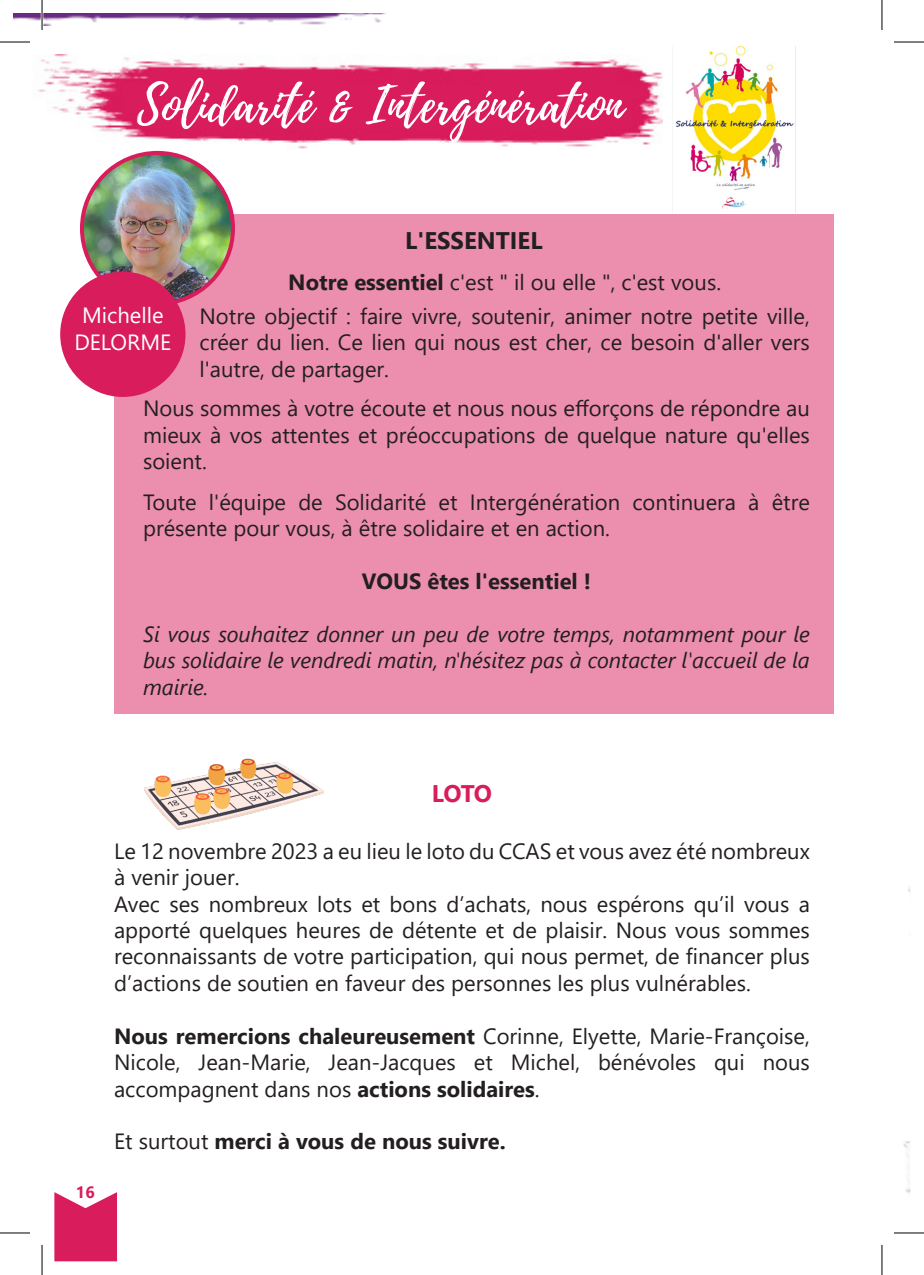
<style>
.page{position:relative;width:924px;height:1275px;background:#fff}
.page>*{position:absolute;margin:0;border:0;box-sizing:border-box;transform-origin:0 0}
.t1{font:50px "Playlist Script";color:#fff}
.t2{font:700 24px "Segoe UI";color:#231f20}
.t3{font:700 24px "Segoe UI";color:#d91c5c}
.t4{font:22px/26.4px "Segoe UI";color:#231f20;text-align:justify}
.t5{font:italic 22px/26.4px "Segoe UI";color:#231f20;text-align:justify}
.t6{font:700 22px "Segoe UI";color:#231f20}
.t7{font:22px/26.4px "Segoe UI";color:#fff;text-align:center}
.t8{font:700 16.4px "Segoe UI";color:#d91c5c}
.s1{font-weight:700}
.s2{font-weight:400}
</style>
<div class="page">
<img style="left:14px;top:14px;width:371px;height:11px">
<div style="left:114px;top:214px;width:719px;height:499px;background:#ec8ead"></div>
<svg style="left:54px;top:1192px;width:63px;height:69px;background:#dd3870"></svg>
<img style="left:37px;top:54px;width:624px;height:95px">
<img style="left:82px;top:153px;width:151px;height:151px;border-radius:75px">
<div style="left:80px;top:151px;width:155px;height:155px;border:4px solid #d91c5c;border-radius:50%"></div>
<div style="left:63px;top:274px;width:120px;height:120px;background:#d91c5c;border-radius:50%"></div>
<div style="left:60px;top:272px;width:125px;height:125px;border:5px solid #d91c5c;border-radius:50%"></div>
<img style="left:676px;top:46px;width:120px;height:166px">
<img style="left:133px;top:713px;width:197px;height:117px">
<img style="left:903px;top:1141px;width:6px;height:52px">
<hr style="left:41px;top:0;width:2px;height:30px;background:#fff">
<hr style="left:0;top:42px;width:30px;height:1px;background:#000">
<hr style="left:893px;top:42px;width:30px;height:1px;background:#000">
<hr style="left:0;top:1232px;width:30px;height:1px;background:#000">
<hr style="left:893px;top:1232px;width:30px;height:1px;background:#000">
<hr style="left:42px;top:0;width:1px;height:30px;background:#000">
<hr style="left:42px;top:1245px;width:1px;height:30px;background:#000">
<hr style="left:881px;top:0;width:1px;height:30px;background:#000">
<hr style="left:881px;top:1245px;width:1px;height:30px;background:#000">
<p class="t1" style="left:137px;top:69px;width:487px">Solidarité &amp; Intergénération</p>
<p class="t7" style="left:74px;top:300px;width:98px">Michelle<br>DELORME</p>
<p class="t2" style="left:405px;top:218px;width:139px">L'ESSENTIEL</p>
<p class="t4" style="left:288px;top:267px;width:434px"><span class="s1">Notre essentiel</span> c'est " il ou elle ", c'est vous.</p>
<p class="t4" style="left:199px;top:301px;width:611px">Notre objectif : faire vivre, soutenir, animer notre petite ville, créer du lien. Ce lien qui nous est cher, ce besoin d'aller vers l'autre, de partager.</p>
<p class="t4" style="left:143px;top:393px;width:668px">Nous sommes à votre écoute et nous nous efforçons de répondre au mieux à vos attentes et préoccupations de quelque nature qu'elles soient.</p>
<p class="t4" style="left:143px;top:487px;width:668px">Toute l'équipe de Solidarité et Intergénération continuera à être présente pour vous, à être solidaire et en action.</p>
<p class="t6" style="left:361px;top:560px;width:231px">VOUS êtes l'essentiel !</p>
<p class="t5" style="left:143px;top:617px;width:668px">Si vous souhaitez donner un peu de votre temps, notamment pour le bus solidaire le vendredi matin, n'hésitez pas à contacter l'accueil de la mairie.</p>
<p class="t8" style="left:76px;top:1176px;width:20px">16</p>
<p class="t3" style="left:431px;top:771px;width:62px">LOTO</p>
<p class="t4" style="left:114px;top:836px;width:696px">Le 12 novembre 2023 a eu lieu le loto du CCAS et vous avez été nombreux à venir jouer.</p>
<p class="t4" style="left:114px;top:888px;width:697px">Avec ses nombreux lots et bons d’achats, nous espérons qu’il vous a apporté quelques heures de détente et de plaisir. Nous vous sommes reconnaissants de votre participation, qui nous permet, de financer plus d’actions de soutien en faveur des personnes les plus vulnérables.</p>
<p class="t4" style="left:114px;top:1020px;width:697px"><span class="s1">Nous remercions chaleureusement</span> Corinne, Elyette, Marie-Françoise, Nicole, Jean-Marie, Jean-Jacques et Michel, bénévoles qui nous accompagnent dans nos <span class="s1">actions solidaires</span>.</p>
<p class="t6" style="left:114px;top:1120px;width:393px"><span class="s2">Et surtout</span> merci à vous de nous suivre.</p>
</div>
